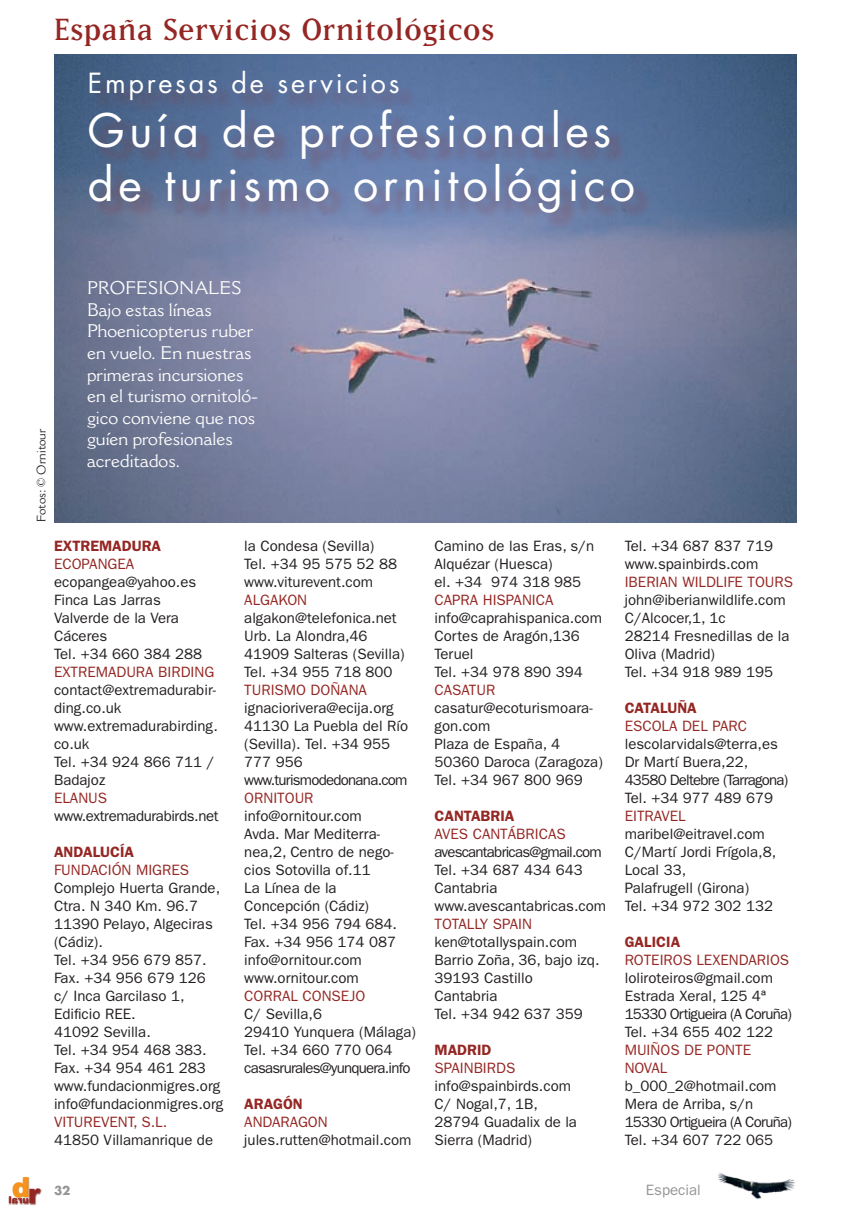
<style>
.page{position:relative;width:851px;height:1212px;background:#fff}
.page>*{position:absolute;margin:0;border:0;box-sizing:border-box;transform-origin:0 0}
.t1{font:45px "Futura";letter-spacing:.1em;color:#fff}
.t2{font:36px "Matrix";letter-spacing:.025em;color:#942723}
.t3{font:900 27.6px "Arial";color:#f7931d}
.t4{font:900 27.6px "Arial";color:#942723}
.t5{font:27px "Futura";letter-spacing:.1em;color:#fff}
.t6{font:18px/21.6px "Cantoria";color:#fff}
.t7{font:15px/18px "Franklin Gothic";color:#231f20}
.t8{font:15px/18px "Franklin Gothic";color:#942723}
.t9{font:15px "Franklin Gothic";letter-spacing:-.05em;color:#231f20}
.t10{font:600 15px "Franklin Gothic";color:#942723}
.t11{font:15px "Franklin Gothic";letter-spacing:-.025em;color:#231f20}
.t12{font:15px "Franklin Gothic";color:#939598}
.t13{font:12px "Cantoria";color:#231f20}
.t14{font:700 12px "Futura";color:#939598}
</style>
<div class="page">
<img style="left:12px;top:1177px;width:18px;height:17px">
<img style="left:27px;top:1179px;width:15px;height:26px">
<img style="left:8px;top:1194px;width:23px;height:11px">
<img style="left:718px;top:1172px;width:77px;height:27px">
<img style="left:54px;top:54px;width:742px;height:468px">
<div style="left:92px;top:73px;width:560px;height:158px;background:#942723;opacity:.35"></div>
<svg style="left:9px;top:1196px;width:19px;height:7px"></svg>
<p class="t2" style="left:54px;top:12px;width:442px">España Servicios Ornitológicos</p>
<p class="t5" style="left:88px;top:65px;width:313px">Empresas de servicios</p>
<p class="t1" style="left:88px;top:100px;width:525px">Guía de profesionales</p>
<p class="t1" style="left:88px;top:154px;width:549px">de turismo ornitológico</p>
<p class="t13" style="left:34px;top:522px;width:95px;rotate:-90deg">Fotos: © Ornitour</p>
<p class="t6" style="left:87px;top:277px;width:156px">PROFESIONALES</p>
<p class="t6" style="left:87px;top:299px;width:172px">Bajo estas líneas<br>Phoenicopterus ruber en vuelo. En nuestras primeras incursiones en el turismo ornitoló&shy;gico conviene que nos guíen profesionales acreditados.</p>
<p class="t10" style="left:54px;top:537px;width:109px">EXTREMADURA</p>
<p class="t8" style="left:54px;top:555px;width:82px">ECOPANGEA</p>
<p class="t7" style="left:54px;top:573px;width:144px">ecopangea@yahoo.es</p>
<p class="t7" style="left:54px;top:591px;width:108px">Finca Las Jarras</p>
<p class="t7" style="left:54px;top:609px;width:126px">Valverde de la Vera</p>
<p class="t7" style="left:54px;top:627px;width:55px">Cáceres</p>
<p class="t7" style="left:54px;top:645px;width:150px">Tel. +34 660 384 288</p>
<p class="t8" style="left:54px;top:663px;width:162px">EXTREMADURA BIRDING</p>
<p class="t7" style="left:54px;top:681px;width:163px">contact@extremadurabir&shy;ding.co.uk</p>
<p class="t7" style="left:54px;top:717px;width:165px">www.extremadurabirding. co.uk</p>
<p class="t7" style="left:54px;top:753px;width:162px">Tel. +34 924 866 711 /<br>Badajoz</p>
<p class="t8" style="left:54px;top:789px;width:55px">ELANUS</p>
<p class="t11" style="left:54px;top:808px;width:166px">www.extremadurabirds.net</p>
<p class="t10" style="left:54px;top:843px;width:82px">ANDALUCÍA</p>
<p class="t8" style="left:54px;top:861px;width:137px">FUNDACIÓN MIGRES</p>
<p class="t7" style="left:54px;top:879px;width:168px">Complejo Huerta Grande,</p>
<p class="t7" style="left:54px;top:897px;width:146px">Ctra. N 340 Km. 96.7</p>
<p class="t7" style="left:54px;top:915px;width:160px">11390 Pelayo, Algeciras (Cádiz).</p>
<p class="t7" style="left:54px;top:951px;width:154px">Tel. +34 956 679 857.<br>Fax. +34 956 679 126</p>
<p class="t7" style="left:54px;top:987px;width:132px">c/ Inca Garcilaso 1,</p>
<p class="t7" style="left:54px;top:1005px;width:83px">Edificio REE.</p>
<p class="t7" style="left:54px;top:1023px;width:98px">41092 Sevilla.</p>
<p class="t7" style="left:54px;top:1041px;width:154px">Tel. +34 954 468 383.<br>Fax. +34 954 461 283</p>
<p class="t7" style="left:54px;top:1077px;width:168px">www.fundacionmigres.org</p>
<p class="t7" style="left:54px;top:1095px;width:171px">info@fundacionmigres.org</p>
<p class="t8" style="left:54px;top:1113px;width:115px">VITUREVENT, S.L.</p>
<p class="t7" style="left:54px;top:1131px;width:161px">41850 Villamanrique de</p>
<p class="t7" style="left:244px;top:537px;width:132px">la Condesa (Sevilla)</p>
<p class="t7" style="left:244px;top:555px;width:154px">Tel. +34 95 575 52 88</p>
<p class="t7" style="left:244px;top:573px;width:130px">www.viturevent.com</p>
<p class="t8" style="left:244px;top:591px;width:64px">ALGAKON</p>
<p class="t7" style="left:244px;top:609px;width:154px">algakon@telefonica.net</p>
<p class="t7" style="left:244px;top:627px;width:125px">Urb. La Alondra,46</p>
<p class="t7" style="left:244px;top:645px;width:162px">41909 Salteras (Sevilla)</p>
<p class="t7" style="left:244px;top:663px;width:150px">Tel. +34 955 718 800</p>
<p class="t8" style="left:244px;top:681px;width:124px">TURISMO DOÑANA</p>
<p class="t7" style="left:244px;top:699px;width:151px">ignaciorivera@ecija.org</p>
<p class="t7" style="left:244px;top:717px;width:165px">41130 La Puebla del Río (Sevilla). Tel. +34 955<br>777 956</p>
<p class="t9" style="left:244px;top:772px;width:165px">www.turismodedonana.com</p>
<p class="t8" style="left:244px;top:789px;width:71px">ORNITOUR</p>
<p class="t7" style="left:244px;top:807px;width:119px">info@ornitour.com</p>
<p class="t7" style="left:244px;top:825px;width:151px">Avda. Mar Mediterra&shy;nea,2, Centro de nego&shy;cios Sotovilla of.11</p>
<p class="t7" style="left:244px;top:879px;width:94px">La Línea de la</p>
<p class="t7" style="left:244px;top:897px;width:126px">Concepción (Cádiz)</p>
<p class="t7" style="left:244px;top:915px;width:154px">Tel. +34 956 794 684.<br>Fax. +34 956 174 087</p>
<p class="t7" style="left:244px;top:951px;width:119px">info@ornitour.com</p>
<p class="t7" style="left:244px;top:969px;width:116px">www.ornitour.com</p>
<p class="t8" style="left:244px;top:987px;width:122px">CORRAL CONSEJO</p>
<p class="t7" style="left:244px;top:1005px;width:79px">C/ Sevilla,6</p>
<p class="t7" style="left:244px;top:1023px;width:173px">29410 Yunquera (Málaga)</p>
<p class="t7" style="left:244px;top:1041px;width:150px">Tel. +34 660 770 064</p>
<p class="t9" style="left:244px;top:1060px;width:168px">casasrurales@yunquera.info</p>
<p class="t10" style="left:244px;top:1095px;width:60px">ARAGÓN</p>
<p class="t8" style="left:244px;top:1113px;width:85px">ANDARAGON</p>
<p class="t7" style="left:244px;top:1131px;width:169px">jules.rutten@hotmail.com</p>
<p class="t7" style="left:434px;top:537px;width:161px">Camino de las Eras, s/n</p>
<p class="t7" style="left:434px;top:555px;width:120px">Alquézar (Huesca)</p>
<p class="t7" style="left:434px;top:573px;width:148px">el. +34 974 318 985</p>
<p class="t8" style="left:434px;top:591px;width:120px">CAPRA HISPANICA</p>
<p class="t7" style="left:434px;top:609px;width:169px">info@caprahispanica.com</p>
<p class="t7" style="left:434px;top:627px;width:147px">Cortes de Aragón,136</p>
<p class="t7" style="left:434px;top:645px;width:40px">Teruel</p>
<p class="t7" style="left:434px;top:663px;width:150px">Tel. +34 978 890 394</p>
<p class="t8" style="left:434px;top:681px;width:62px">CASATUR</p>
<p class="t7" style="left:434px;top:699px;width:160px">casatur@ecoturismoara&shy;gon.com</p>
<p class="t7" style="left:434px;top:735px;width:127px">Plaza de España, 4</p>
<p class="t7" style="left:434px;top:753px;width:170px">50360 Daroca (Zaragoza)</p>
<p class="t7" style="left:434px;top:771px;width:150px">Tel. +34 967 800 969</p>
<p class="t10" style="left:434px;top:807px;width:82px">CANTABRIA</p>
<p class="t8" style="left:434px;top:825px;width:133px">AVES CANTÁBRICAS</p>
<p class="t9" style="left:434px;top:844px;width:169px">avescantabricas@gmail.com</p>
<p class="t7" style="left:434px;top:861px;width:150px">Tel. +34 687 434 643<br>Cantabria</p>
<p class="t7" style="left:434px;top:897px;width:173px">www.avescantabricas.com</p>
<p class="t8" style="left:434px;top:915px;width:99px">TOTALLY SPAIN</p>
<p class="t7" style="left:434px;top:933px;width:144px">ken@totallyspain.com</p>
<p class="t7" style="left:434px;top:951px;width:166px">Barrio Zoña, 36, bajo izq.</p>
<p class="t7" style="left:434px;top:969px;width:100px">39193 Castillo</p>
<p class="t7" style="left:434px;top:987px;width:64px">Cantabria</p>
<p class="t7" style="left:434px;top:1005px;width:150px">Tel. +34 942 637 359</p>
<p class="t10" style="left:434px;top:1041px;width:58px">MADRID</p>
<p class="t8" style="left:434px;top:1059px;width:82px">SPAINBIRDS</p>
<p class="t7" style="left:434px;top:1077px;width:138px">info@spainbirds.com</p>
<p class="t7" style="left:434px;top:1095px;width:105px">C/ Nogal,7, 1B,</p>
<p class="t7" style="left:434px;top:1113px;width:144px">28794 Guadalix de la<br>Sierra (Madrid)</p>
<p class="t7" style="left:624px;top:537px;width:150px">Tel. +34 687 837 719</p>
<p class="t7" style="left:624px;top:555px;width:135px">www.spainbirds.com</p>
<p class="t8" style="left:624px;top:573px;width:170px">IBERIAN WILDLIFE TOURS</p>
<p class="t7" style="left:624px;top:591px;width:163px">john@iberianwildlife.com</p>
<p class="t7" style="left:624px;top:609px;width:102px">C/Alcocer,1, 1c</p>
<p class="t7" style="left:624px;top:627px;width:166px">28214 Fresnedillas de la<br>Oliva (Madrid)</p>
<p class="t7" style="left:624px;top:663px;width:150px">Tel. +34 918 989 195</p>
<p class="t10" style="left:624px;top:699px;width:74px">CATALUÑA</p>
<p class="t8" style="left:624px;top:717px;width:124px">ESCOLA DEL PARC</p>
<p class="t7" style="left:624px;top:735px;width:155px">lescolarvidals@terra,es</p>
<p class="t7" style="left:624px;top:753px;width:125px">Dr Martí Buera,22,</p>
<p class="t9" style="left:624px;top:772px;width:165px">43580 Deltebre (Tarragona)</p>
<p class="t7" style="left:624px;top:789px;width:150px">Tel. +34 977 489 679</p>
<p class="t8" style="left:624px;top:807px;width:62px">EITRAVEL</p>
<p class="t7" style="left:624px;top:825px;width:142px">maribel@eitravel.com</p>
<p class="t7" style="left:624px;top:843px;width:153px">C/Martí Jordi Frígola,8,<br>Local 33,</p>
<p class="t7" style="left:624px;top:879px;width:126px">Palafrugell (Girona)</p>
<p class="t7" style="left:624px;top:897px;width:150px">Tel. +34 972 302 132</p>
<p class="t10" style="left:624px;top:933px;width:57px">GALICIA</p>
<p class="t8" style="left:624px;top:951px;width:166px">ROTEIROS LEXENDARIOS</p>
<p class="t7" style="left:624px;top:969px;width:150px">loliroteiros@gmail.com</p>
<p class="t7" style="left:624px;top:987px;width:143px">Estrada Xeral, 125 4ª</p>
<p class="t9" style="left:624px;top:1006px;width:169px">15330 Ortigueira (A Coruña)</p>
<p class="t7" style="left:624px;top:1023px;width:150px">Tel. +34 655 402 122</p>
<p class="t8" style="left:624px;top:1041px;width:128px">MUIÑOS DE PONTE<br>NOVAL</p>
<p class="t7" style="left:624px;top:1077px;width:153px">b_000_2@hotmail.com</p>
<p class="t7" style="left:624px;top:1095px;width:130px">Mera de Arriba, s/n</p>
<p class="t9" style="left:624px;top:1114px;width:169px">15330 Ortigueira (A Coruña)</p>
<p class="t7" style="left:624px;top:1131px;width:150px">Tel. +34 607 722 065</p>
<p class="t3" style="left:12px;top:1172px;width:20px">d</p>
<p class="t4" style="left:28px;top:1178px;width:14px">r</p>
<p class="t14" style="left:54px;top:1182px;width:18px">32</p>
<p class="t12" style="left:645px;top:1181px;width:56px">Especial</p>
</div>
